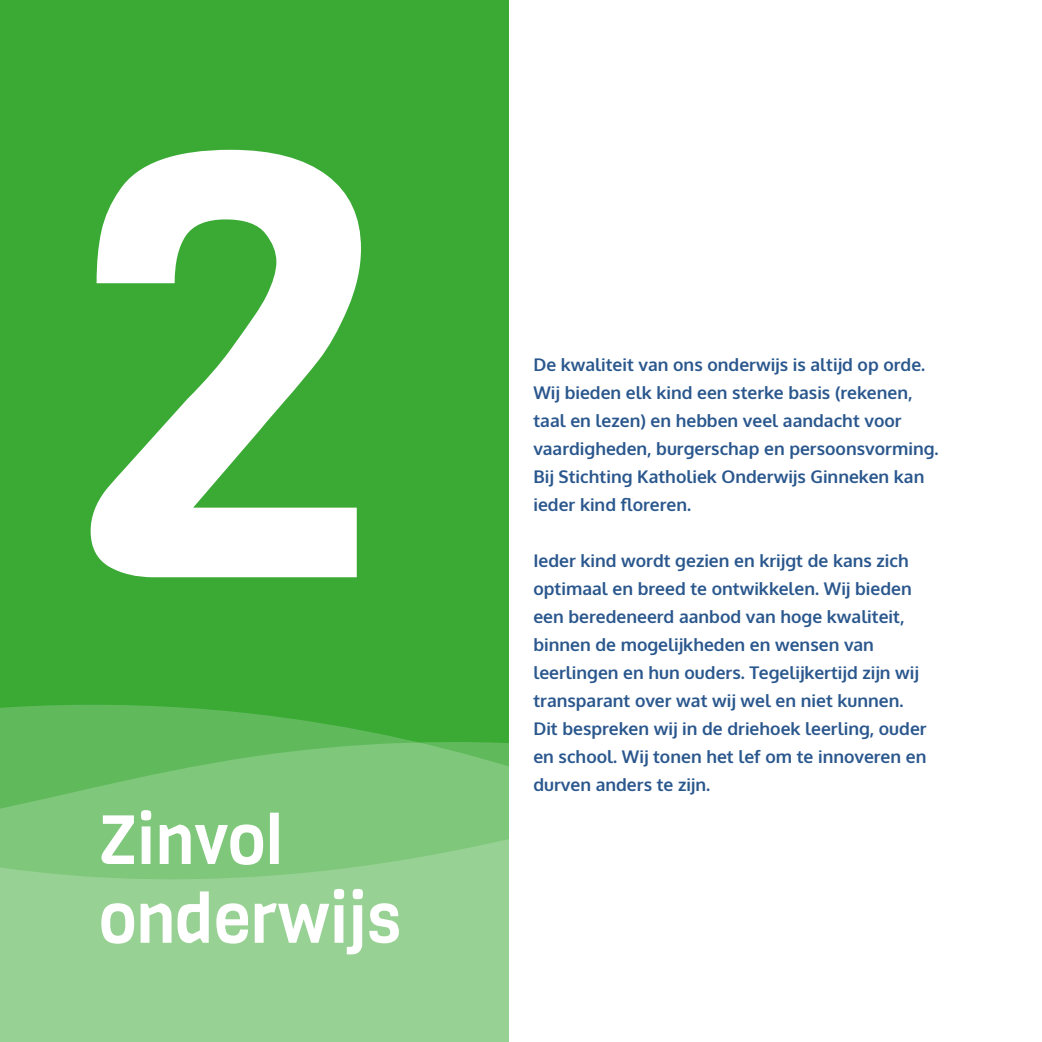
<style>
.page{position:relative;width:1042px;height:1042px;background:#fff}
.page>*{position:absolute;margin:0;border:0;box-sizing:border-box;transform-origin:0 0}
.t1{font:595.18px "Viga";color:#fff}
.t2{font:68.25px/78.8px "Viga";color:#fff}
.t3{font:700 17.5px/28px "Oxygen";color:#2a578d}
</style>
<div class="page">
<div style="left:0;top:0;width:508px;height:1042px;background:#3aaa35"></div>
<svg style="left:0;top:705px;width:261px;height:10px;fill:#60ba5c"></svg>
<svg style="left:0;top:715px;width:508px;height:327px;fill:#98d194"></svg>
<h1 class="t1" style="left:65px;top:-27px;width:328px">2</h1>
<h2 class="t2" style="left:99px;top:801px;width:304px">Zinvol onderwijs</h2>
<p class="t3" style="left:533px;top:351px;width:407px">De kwaliteit van ons onderwijs is altijd op orde.<br>Wij bieden elk kind een sterke basis (rekenen, taal en lezen) en hebben veel aandacht voor vaardigheden, burgerschap en persoonsvorming.<br>Bij Stichting Katholiek Onderwijs Ginneken kan ieder kind floreren.</p>
<p class="t3" style="left:533px;top:547px;width:395px">Ieder kind wordt gezien en krijgt de kans zich optimaal en breed te ontwikkelen. Wij bieden een beredeneerd aanbod van hoge kwaliteit, binnen de mogelijkheden en wensen van leerlingen en hun ouders. Tegelijkertijd zijn wij transparant over wat wij wel en niet kunnen.<br>Dit bespreken wij in de driehoek leerling, ouder en school. Wij tonen het lef om te innoveren en durven anders te zijn.</p>
</div>
